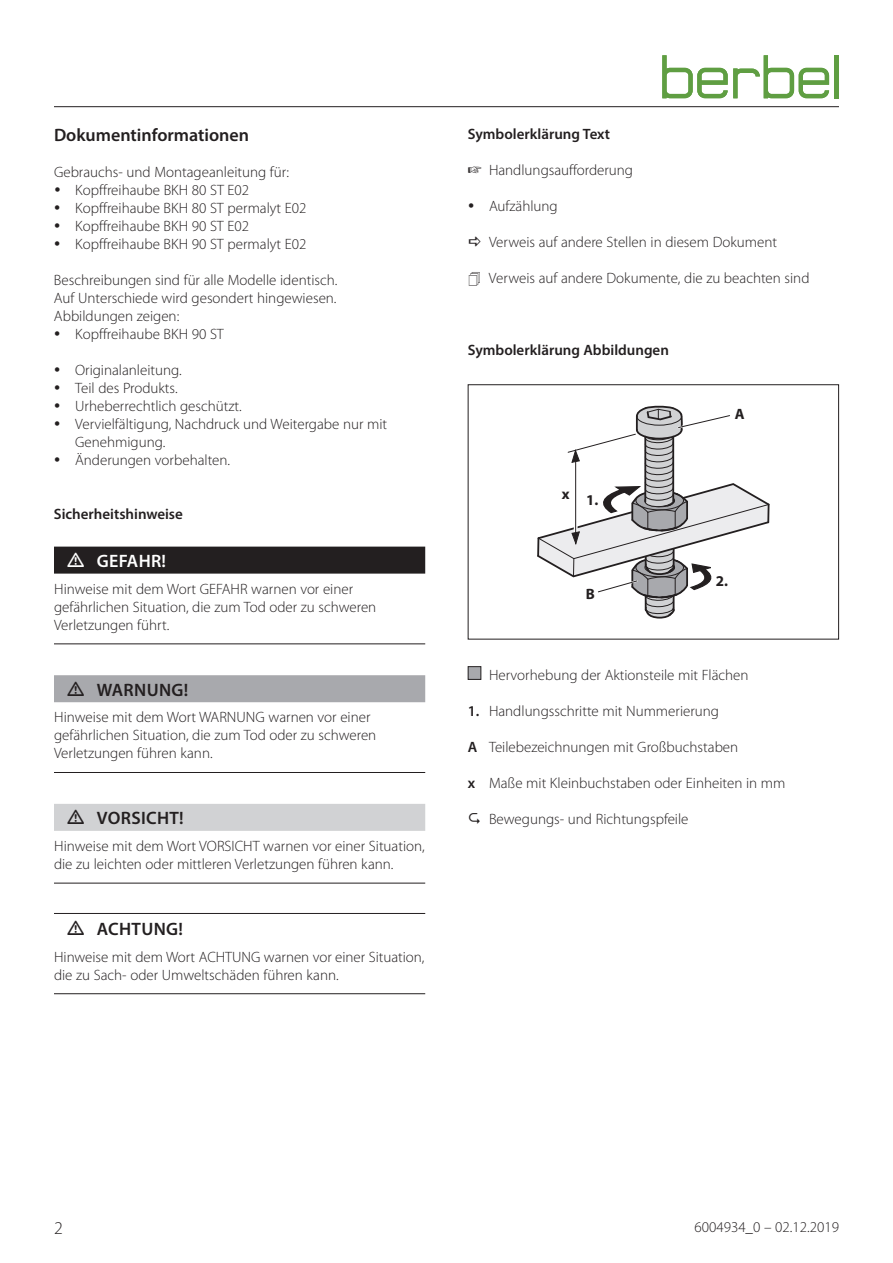
<style>
.page{position:relative;width:893px;height:1263px;background:#fff}
.page>*{position:absolute;margin:0;border:0;box-sizing:border-box;transform-origin:0 0}
.t1{font:600 18px "Myriad Pro";letter-spacing:.02em;color:#231f20}
.t2{font:600 18px "Myriad Pro";color:#231f20}
.t3{font:600 18px "Myriad Pro";letter-spacing:.02em;color:#fff}
.t4{font:300 18px "Myriad Pro";color:#231f20}
.t5{font:300 15px/18px "Myriad Pro";color:#231f20}
.t6{font:600 15px "Myriad Pro";color:#231f20}
.t7{font:700 15px "Myriad Pro";color:#231f20}
.s1{font-weight:600}
</style>
<div class="page">
<hr style="left:54px;top:106px;width:785px;height:1px;background:#231f20">
<hr style="left:834px;top:55px;width:4px;height:43px;background:#5f9e42">
<svg style="left:662px;top:55px;width:167px;height:43px"></svg>
<div style="left:54px;top:547px;width:371px;height:27px;background:#231f20"></div>
<hr style="left:54px;top:643px;width:371px;height:1px;background:#231f20">
<div style="left:54px;top:675px;width:371px;height:27px;background:#a8a9ad"></div>
<hr style="left:54px;top:772px;width:371px;height:1px;background:#231f20">
<div style="left:54px;top:804px;width:371px;height:27px;background:#d1d2d4"></div>
<hr style="left:54px;top:883px;width:371px;height:1px;background:#231f20">
<hr style="left:54px;top:913px;width:371px;height:1px;background:#231f20">
<hr style="left:54px;top:993px;width:371px;height:1px;background:#231f20">
<svg style="left:537px;top:406px;width:233px;height:213px"></svg>
<div style="left:468px;top:384px;width:371px;height:255px;border:1px solid #231f20"></div>
<div style="left:468px;top:667px;width:13px;height:12px;background:#a8a9ad"></div>
<div style="left:468px;top:666px;width:13px;height:14px;border:1px solid #231f20"></div>
<p class="t2" style="left:54px;top:124px;width:197px">Dokumentinformationen</p>
<p class="t5" style="left:75px;top:163px;width:233px;text-indent:-21px">Gebrauchs- und Montageanleitung für:<br>Kopffreihaube BKH 80 ST E02<br>Kopffreihaube BKH 80 ST permalyt E02<br>Kopffreihaube BKH 90 ST E02<br>Kopffreihaube BKH 90 ST permalyt E02</p>
<p class="t5" style="left:54px;top:271px;width:285px">Beschreibungen sind für alle Modelle identisch.</p>
<p class="t5" style="left:54px;top:289px;width:284px">Auf Unterschiede wird gesondert hingewiesen.</p>
<p class="t5" style="left:54px;top:307px;width:127px">Abbildungen zeigen:</p>
<p class="t5" style="left:75px;top:325px;width:150px">Kopffreihaube BKH 90 ST</p>
<p class="t5" style="left:75px;top:361px;width:314px">Originalanleitung.<br>Teil des Produkts.<br>Urheberrechtlich geschützt.<br>Vervielfältigung, Nachdruck und Weitergabe nur mit<br>Genehmigung.<br>Änderungen vorbehalten.</p>
<p class="t6" style="left:54px;top:504px;width:131px">Sicherheitshinweise</p>
<p class="t3" style="left:97px;top:550px;width:71px">GEFAHR!</p>
<p class="t5" style="left:54px;top:580px;width:324px">Hinweise mit dem Wort GEFAHR warnen vor einer gefährlichen Situation, die zum Tod oder zu schweren<br>Verletzungen führt.</p>
<p class="t1" style="left:97px;top:678px;width:93px">WARNUNG!</p>
<p class="t5" style="left:54px;top:709px;width:324px">Hinweise mit dem Wort WARNUNG warnen vor einer gefährlichen Situation, die zum Tod oder zu schweren<br>Verletzungen führen kann.</p>
<p class="t1" style="left:97px;top:807px;width:89px">VORSICHT!</p>
<p class="t5" style="left:54px;top:837px;width:372px">Hinweise mit dem Wort VORSICHT warnen vor einer Situation, die zu leichten oder mittleren Verletzungen führen kann.</p>
<p class="t1" style="left:97px;top:917px;width:88px">ACHTUNG!</p>
<p class="t5" style="left:54px;top:948px;width:372px">Hinweise mit dem Wort ACHTUNG warnen vor einer Situation, die zu Sach- oder Umweltschäden führen kann.</p>
<p class="t6" style="left:468px;top:124px;width:144px">Symbolerklärung Text</p>
<p class="t5" style="left:468px;top:161px;width:167px">☞ Handlungsaufforderung</p>
<p class="t5" style="left:489px;top:197px;width:70px">Aufzählung</p>
<p class="t5" style="left:489px;top:233px;width:290px">Verweis auf andere Stellen in diesem Dokument</p>
<p class="t5" style="left:489px;top:269px;width:322px">Verweis auf andere Dokumente, die zu beachten sind</p>
<p class="t6" style="left:468px;top:340px;width:203px">Symbolerklärung Abbildungen</p>
<p class="t7" style="left:562px;top:484px;width:9px">x</p>
<p class="t7" style="left:586px;top:490px;width:14px">1.</p>
<p class="t7" style="left:586px;top:584px;width:11px">B</p>
<p class="t7" style="left:735px;top:404px;width:11px">A</p>
<p class="t7" style="left:716px;top:571px;width:14px">2.</p>
<p class="t5" style="left:489px;top:666px;width:261px">Hervorhebung der Aktionsteile mit Flächen</p>
<p class="t5" style="left:468px;top:702px;width:253px"><span class="s1">1.</span> Handlungsschritte mit Nummerierung</p>
<p class="t5" style="left:468px;top:738px;width:272px"><span class="s1">A</span> Teilebezeichnungen mit Großbuchstaben</p>
<p class="t5" style="left:468px;top:774px;width:319px"><span class="s1">x</span> Maße mit Kleinbuchstaben oder Einheiten in mm</p>
<p class="t5" style="left:489px;top:810px;width:201px">Bewegungs- und Richtungspfeile</p>
<p class="t4" style="left:54px;top:1218px;width:10px">2</p>
<p class="t5" style="left:694px;top:1218px;width:146px">6004934_0 – 02.12.2019</p>
</div>
